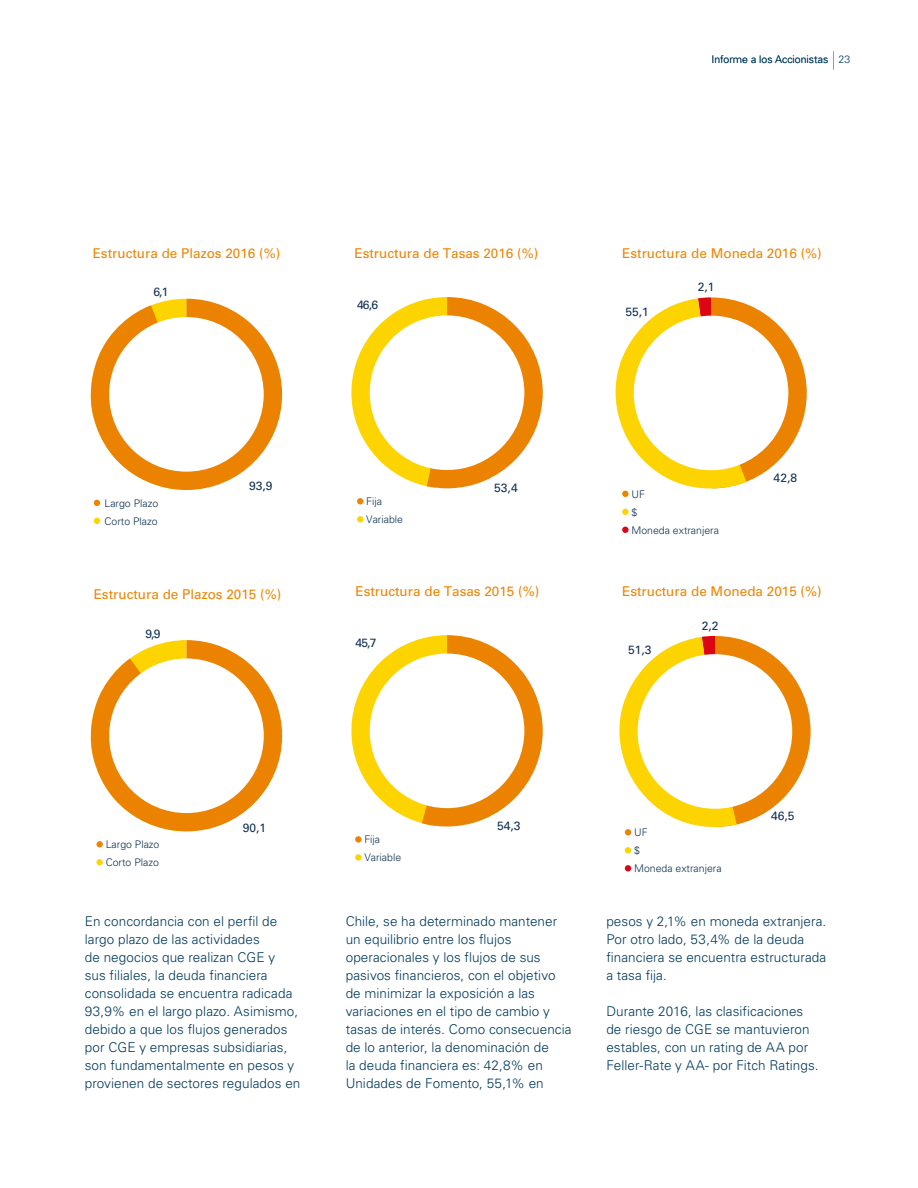
<style>
.page{position:relative;width:918px;height:1188px;background:#fff}
.page>*{position:absolute;margin:0;border:0;box-sizing:border-box;transform-origin:0 0}
.t1{font:300 13.5px/18px "Univers LT Std";letter-spacing:.005em;color:#003a5d}
.t2{font:13.5px "Univers LT Std";color:#ed8400}
.t3{font:12px "Univers LT Std";color:#0f2f52}
.t4{font:300 10.5px/18px "Univers LT Std";color:#0f2f52}
.t5{font:300 10.5px "Univers LT Std";color:#003a5d}
.s1{font-size:10.65px}
</style>
<div class="page">
<svg style="left:90px;top:640px;width:192px;height:191px"></svg>
<div style="left:109px;top:658px;width:155px;height:155px;background:#fff;border-radius:50%"></div>
<div style="left:96px;top:841px;width:7px;height:6px;background:#ed8400;border-radius:50%"></div>
<div style="left:96px;top:859px;width:7px;height:6px;background:#fed400;border-radius:50%"></div>
<svg style="left:94px;top:500px;width:6px;height:6px"></svg>
<svg style="left:94px;top:518px;width:6px;height:6px"></svg>
<svg style="left:90px;top:299px;width:192px;height:191px"></svg>
<div style="left:109px;top:317px;width:155px;height:155px;background:#fff;border-radius:50%"></div>
<div style="left:355px;top:836px;width:7px;height:7px;background:#ed8400;border-radius:50%"></div>
<div style="left:355px;top:854px;width:7px;height:7px;background:#fed400;border-radius:50%"></div>
<svg style="left:357px;top:498px;width:6px;height:6px"></svg>
<svg style="left:357px;top:516px;width:6px;height:6px"></svg>
<svg style="left:351px;top:635px;width:192px;height:191px"></svg>
<div style="left:370px;top:654px;width:154px;height:154px;background:#fff;border-radius:50%"></div>
<svg style="left:351px;top:297px;width:192px;height:191px"></svg>
<div style="left:370px;top:315px;width:154px;height:155px;background:#fff;border-radius:50%"></div>
<div style="left:625px;top:847px;width:6px;height:7px;background:#fed400;border-radius:50%"></div>
<svg style="left:619px;top:636px;width:192px;height:200px"></svg>
<div style="left:638px;top:654px;width:154px;height:155px;background:#fff;border-radius:50%"></div>
<svg style="left:625px;top:865px;width:6px;height:6px"></svg>
<div style="left:622px;top:509px;width:7px;height:6px;background:#fed400;border-radius:50%"></div>
<div style="left:622px;top:527px;width:7px;height:6px;background:#dc0612;border-radius:50%"></div>
<svg style="left:615px;top:297px;width:192px;height:200px"></svg>
<div style="left:634px;top:316px;width:154px;height:154px;background:#fff;border-radius:50%"></div>
<svg style="left:833px;top:51px;width:1px;height:19px"></svg>
<p class="t5" style="left:712px;top:53px;width:140px">Informe a los Accionistas <span class="s1">23</span></p>
<p class="t2" style="left:93px;top:245px;width:189px">Estructura de Plazos 2016 (%)</p>
<p class="t2" style="left:354px;top:245px;width:185px">Estructura de Tasas 2016 (%)</p>
<p class="t2" style="left:622px;top:245px;width:201px">Estructura de Moneda 2016 (%)</p>
<p class="t3" style="left:153px;top:285px;width:17px">6,1</p>
<p class="t3" style="left:698px;top:280px;width:18px">2,1</p>
<p class="t3" style="left:357px;top:298px;width:23px">46,6</p>
<p class="t3" style="left:625px;top:304px;width:25px">55,1</p>
<p class="t4" style="left:105px;top:494px;width:55px">Largo Plazo<br>Corto Plazo</p>
<p class="t3" style="left:249px;top:479px;width:25px">93,9</p>
<p class="t4" style="left:366px;top:492px;width:38px">Fija<br>Variable</p>
<p class="t3" style="left:494px;top:480px;width:25px">53,4</p>
<p class="t4" style="left:631px;top:485px;width:89px">UF<br>$<br>Moneda extranjera</p>
<p class="t3" style="left:774px;top:471px;width:25px">42,8</p>
<p class="t2" style="left:94px;top:586px;width:189px">Estructura de Plazos 2015 (%)</p>
<p class="t2" style="left:355px;top:583px;width:185px">Estructura de Tasas 2015 (%)</p>
<p class="t2" style="left:622px;top:583px;width:201px">Estructura de Moneda 2015 (%)</p>
<p class="t3" style="left:145px;top:626px;width:17px">9,9</p>
<p class="t3" style="left:355px;top:636px;width:23px">45,7</p>
<p class="t3" style="left:628px;top:643px;width:25px">51,3</p>
<p class="t3" style="left:702px;top:619px;width:18px">2,2</p>
<p class="t4" style="left:106px;top:835px;width:55px">Largo Plazo<br>Corto Plazo</p>
<p class="t3" style="left:243px;top:820px;width:25px">90,1</p>
<p class="t4" style="left:364px;top:831px;width:38px">Fija<br>Variable</p>
<p class="t3" style="left:497px;top:819px;width:25px">54,3</p>
<p class="t4" style="left:634px;top:823px;width:89px">UF<br>$<br>Moneda extranjera</p>
<p class="t3" style="left:771px;top:809px;width:25px">46,5</p>
<p class="t1" style="left:85px;top:913px;width:217px">En concordancia con el perfil de largo plazo de las actividades<br>de negocios que realizan CGE y<br>sus filiales, la deuda financiera consolidada se encuentra radicada<br>93,9% en el largo plazo. Asimismo, debido a que los flujos generados por CGE y empresas subsidiarias, son fundamentalmente en pesos y provienen de sectores regulados en</p>
<p class="t1" style="left:346px;top:913px;width:227px">Chile, se ha determinado mantener un equilibrio entre los flujos operacionales y los flujos de sus pasivos financieros, con el objetivo de minimizar la exposición a las variaciones en el tipo de cambio y tasas de interés. Como consecuencia de lo anterior, la denominación de<br>la deuda financiera es: 42,8% en Unidades de Fomento, 55,1% en</p>
<p class="t1" style="left:606px;top:913px;width:222px">pesos y 2,1% en moneda extranjera.<br>Por otro lado, 53,4% de la deuda financiera se encuentra estructurada a tasa fija.</p>
<p class="t1" style="left:606px;top:1003px;width:214px">Durante 2016, las clasificaciones de riesgo de CGE se mantuvieron estables, con un rating de AA por Feller-Rate y AA- por Fitch Ratings.</p>
</div>
